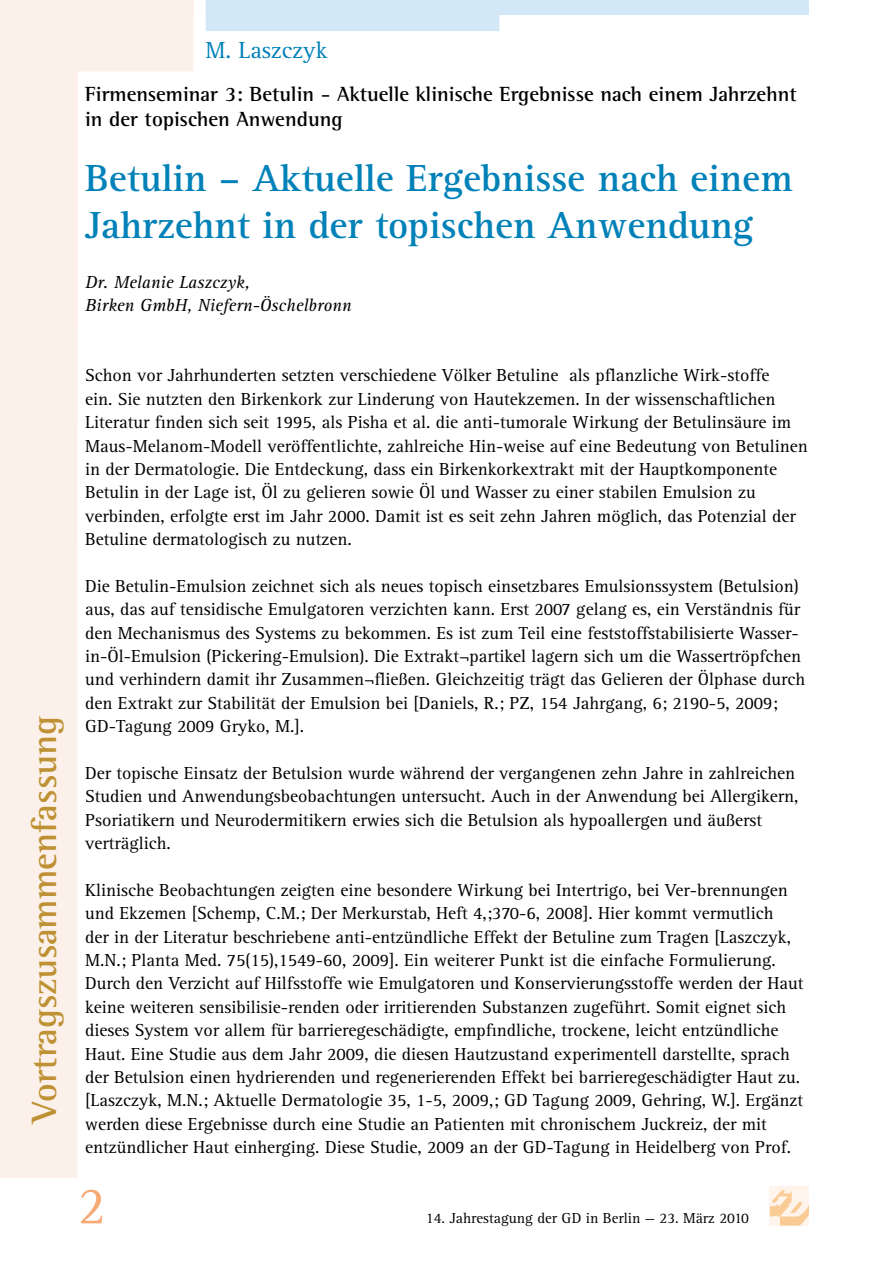
<style>
.page{position:relative;width:893px;height:1263px;background:#fff}
.page>*{position:absolute;margin:0;border:0;box-sizing:border-box;transform-origin:0 0}
.t1{font:54px "Agfa Rotis Serif";color:#f6aa75}
.t2{font:700 39px/46.8px "Agfa Rotis Serif";color:#0081b8}
.t3{font:700 36px "Agfa Rotis Semi Serif";color:#be9134}
.t4{font:24px "Agfa Rotis Serif";color:#0081b8}
.t5{font:700 21px/25.2px "Agfa Rotis Semi Serif";color:#000}
.t6{font:18px/23.4px "Agfa Rotis Serif";color:#000}
.t7{font:italic 18px/23.4px "Agfa Rotis Serif";color:#000}
.t8{font:15px "Agfa Rotis Serif";color:#000}
</style>
<div class="page">
<div style="left:770px;top:1186px;width:39px;height:39px;background:#fef4ec"></div>
<svg style="left:770px;top:1190px;width:39px;height:35px"></svg>
<svg style="left:0;top:0;width:194px;height:1178px"></svg>
<div style="left:0;top:0;width:193px;height:17px;background:#fcf1ea"></div>
<svg style="left:206px;top:0;width:603px;height:31px"></svg>
<h3 class="t4" style="left:205px;top:37px;width:124px">M. Laszczyk</h3>
<p class="t5" style="left:85px;top:81px;width:713px">Firmenseminar 3: Betulin - Aktuelle klinische Ergebnisse nach einem Jahrzehnt in der topischen Anwendung</p>
<h2 class="t2" style="left:85px;top:155px;width:709px">Betulin – Aktuelle Ergebnisse nach einem<br>Jahrzehnt in der topischen Anwendung</h2>
<p class="t7" style="left:85px;top:271px;width:268px">Dr. Melanie Laszczyk,<br>Birken GmbH, Niefern-Öschelbronn</p>
<h3 class="t3" style="left:23px;top:1123px;width:409px;rotate:-90deg">Vortragszusammenfassung</h3>
<p class="t6" style="left:85px;top:364px;width:724px">Schon vor Jahrhunderten setzten verschiedene Völker Betuline als pflanzliche Wirk-stoffe<br>ein. Sie nutzten den Birkenkork zur Linderung von Hautekzemen. In der wissenschaftlichen Literatur finden sich seit 1995, als Pisha et al. die anti-tumorale Wirkung der Betulinsäure im Maus-Melanom-Modell veröffentlichte, zahlreiche Hin-weise auf eine Bedeutung von Betulinen in der Dermatologie. Die Entdeckung, dass ein Birkenkorkextrakt mit der Hauptkomponente Betulin in der Lage ist, Öl zu gelieren sowie Öl und Wasser zu einer stabilen Emulsion zu verbinden, erfolgte erst im Jahr 2000. Damit ist es seit zehn Jahren möglich, das Potenzial der Betuline dermatologisch zu nutzen.</p>
<p class="t6" style="left:85px;top:575px;width:722px">Die Betulin-Emulsion zeichnet sich als neues topisch einsetzbares Emulsionssystem (Betulsion) aus, das auf tensidische Emulgatoren verzichten kann. Erst 2007 gelang es, ein Verständnis für den Mechanismus des Systems zu bekommen. Es ist zum Teil eine feststoffstabilisierte Wasser&shy;in-Öl-Emulsion (Pickering-Emulsion). Die Extrakt¬partikel lagern sich um die Wassertröpfchen und verhindern damit ihr Zusammen¬fließen. Gleichzeitig trägt das Gelieren der Ölphase durch den Extrakt zur Stabilität der Emulsion bei [Daniels, R.; PZ, 154 Jahrgang, 6; 2190-5, 2009; GD-Tagung 2009 Gryko, M.].</p>
<p class="t6" style="left:85px;top:762px;width:715px">Der topische Einsatz der Betulsion wurde während der vergangenen zehn Jahre in zahlreichen Studien und Anwendungsbeobachtungen untersucht. Auch in der Anwendung bei Allergikern, Psoriatikern und Neurodermitikern erwies sich die Betulsion als hypoallergen und äußerst verträglich.</p>
<p class="t6" style="left:85px;top:879px;width:720px">Klinische Beobachtungen zeigten eine besondere Wirkung bei Intertrigo, bei Ver-brennungen und Ekzemen [Schemp, C.M.; Der Merkurstab, Heft 4,;370-6, 2008]. Hier kommt vermutlich<br>der in der Literatur beschriebene anti-entzündliche Effekt der Betuline zum Tragen [Laszczyk, M.N.; Planta Med. 75(15),1549-60, 2009]. Ein weiterer Punkt ist die einfache Formulierung.<br>Durch den Verzicht auf Hilfsstoffe wie Emulgatoren und Konservierungsstoffe werden der Haut keine weiteren sensibilisie-renden oder irritierenden Substanzen zugeführt. Somit eignet sich dieses System vor allem für barrieregeschädigte, empfindliche, trockene, leicht entzündliche Haut. Eine Studie aus dem Jahr 2009, die diesen Hautzustand experimentell darstellte, sprach der Betulsion einen hydrierenden und regenerierenden Effekt bei barrieregeschädigter Haut zu. [Laszczyk, M.N.; Aktuelle Dermatologie 35, 1-5, 2009,; GD Tagung 2009, Gehring, W.]. Ergänzt werden diese Ergebnisse durch eine Studie an Patienten mit chronischem Juckreiz, der mit entzündlicher Haut einherging. Diese Studie, 2009 an der GD-Tagung in Heidelberg von Prof.</p>
<h1 class="t1" style="left:78px;top:1175px;width:30px">2</h1>
<p class="t8" style="left:426px;top:1209px;width:324px">14. Jahrestagung der GD in Berlin — 23. März 2010</p>
</div>
